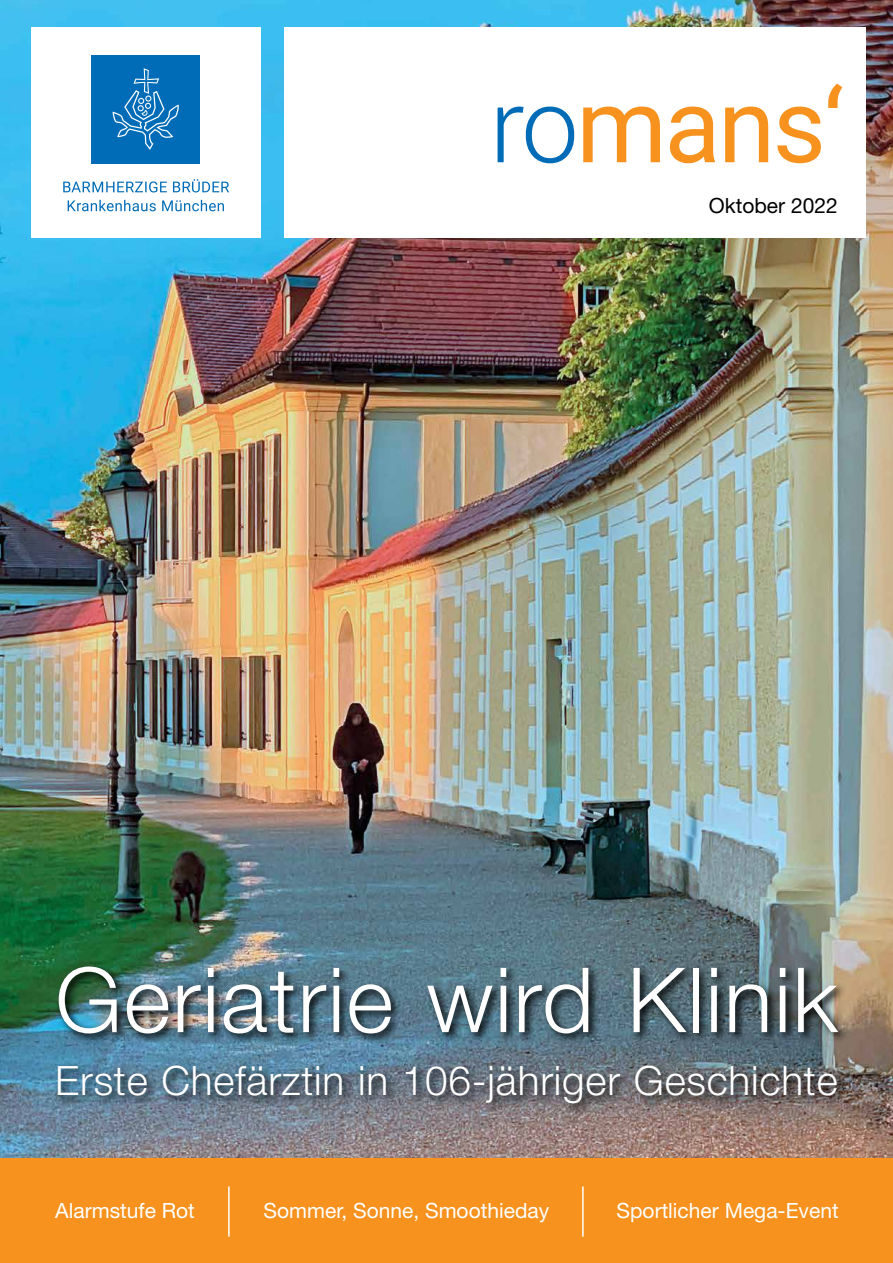
<style>
.page{position:relative;width:893px;height:1263px;background:#fff}
.page>*{position:absolute;margin:0;border:0;box-sizing:border-box;transform-origin:0 0}
.t1{font:300 90px "Helvetica Neue LT Std";letter-spacing:.02em;color:#fff}
.t2{font:300 40.5px "Helvetica Neue LT Std";letter-spacing:.02em;color:#fff}
.t3{font:21px "Helvetica Neue LT Std";color:#fff}
.t4{font:21px "Helvetica Neue";color:#000}
</style>
<div class="page">
<img style="left:0;top:0;width:893px;height:1159px">
<div style="left:284px;top:28px;width:581px;height:210px;background:#fff"></div>
<svg style="left:583px;top:84px;width:259px;height:79px"></svg>
<svg style="left:498px;top:107px;width:76px;height:56px"></svg>
<div style="left:31px;top:28px;width:229px;height:210px;background:#fff"></div>
<div style="left:91px;top:55px;width:109px;height:108px;background:#006cb7"></div>
<svg style="left:113px;top:68px;width:66px;height:82px"></svg>
<svg style="left:68px;top:200px;width:156px;height:11px"></svg>
<svg style="left:63px;top:179px;width:166px;height:13px"></svg>
<div style="left:0;top:1159px;width:893px;height:104px;background:#f7921e"></div>
<hr style="left:582px;top:1186px;width:2px;height:50px;background:#fff">
<hr style="left:228px;top:1186px;width:2px;height:50px;background:#fff">
<img style="left:54px;top:963px;width:795px;height:152px">
<p class="t4" style="left:709px;top:193px;width:130px">Oktober 2022</p>
<h1 class="t1" style="left:55px;top:945px;width:784px">Geriatrie wird Klinik</h1>
<h2 class="t2" style="left:55px;top:1056px;width:784px">Erste Chefärztin in 106-jähriger Geschichte</h2>
<p class="t3" style="left:55px;top:1198px;width:141px">Alarmstufe Rot</p>
<p class="t3" style="left:264px;top:1198px;width:287px">Sommer, Sonne, Smoothieday</p>
<p class="t3" style="left:617px;top:1198px;width:224px">Sportlicher Mega-Event</p>
</div>
